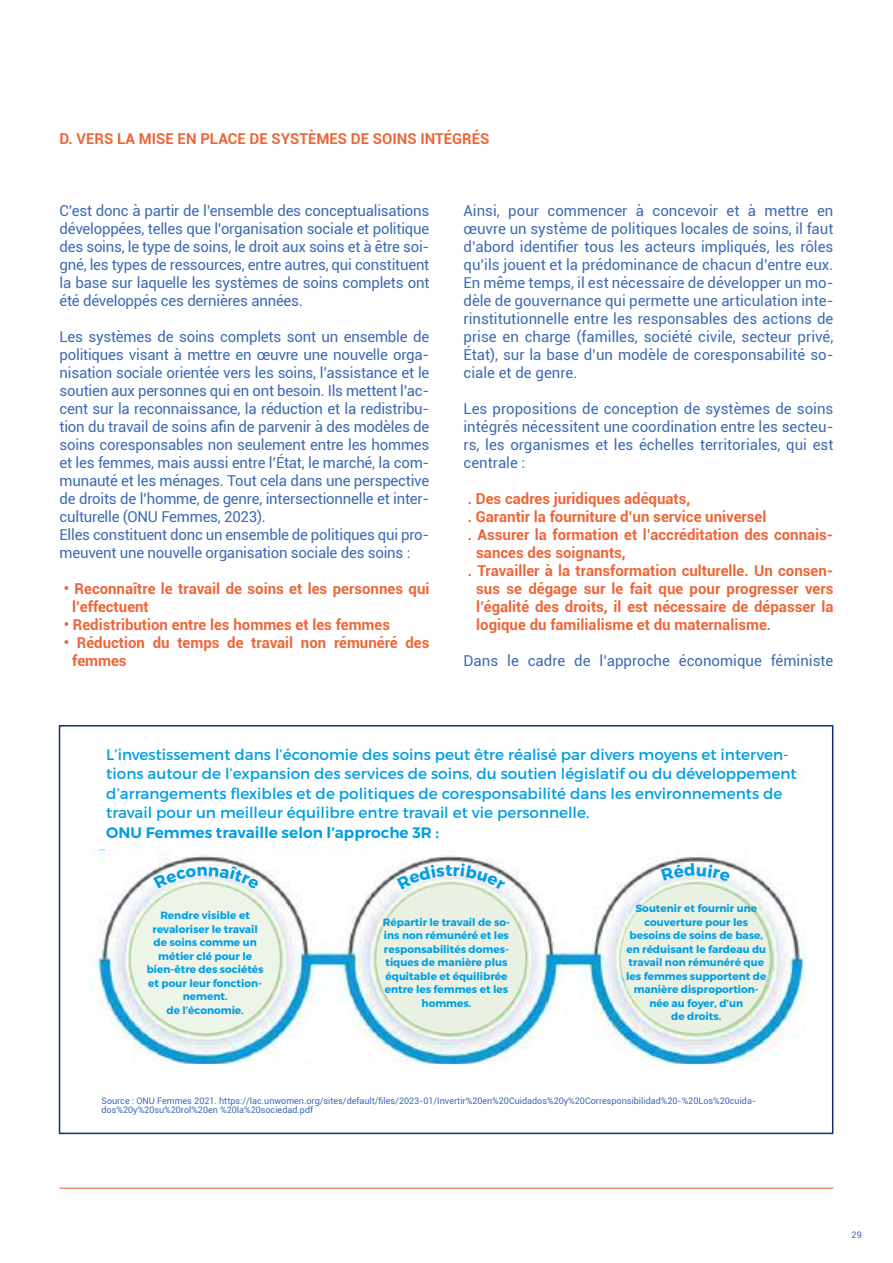
<style>
.page{position:relative;width:893px;height:1263px;background:#fff}
.page>*{position:absolute;margin:0;border:0;box-sizing:border-box;transform-origin:0 0}
.t1{font:15.3px/19.4px "Montserrat";color:#009ee3}
.t2{font:600 15.3px "Montserrat";color:#009ee3}
.t3{font:15px/18px "Roboto";letter-spacing:-.015em;color:#3e6bb3;text-align:justify}
.t4{font:700 15px/18px "Roboto";color:#ec6739}
.t5{font:700 10.5px/13.5px "Montserrat";color:#009ee3;text-align:center}
.t6{font:9px/9px "Roboto";color:#3e6bb3}
</style>
<div class="page">
<hr style="left:60px;top:1188px;width:773px;height:1px;background:#ef5123">
<img style="left:88px;top:749px;width:717px;height:315px">
<div style="left:59px;top:725px;width:774px;height:409px;border:2px solid #122e79"></div>
<div style="left:89px;top:745px;width:710px;height:103px;background:#fff"></div>
<div style="left:131px;top:884px;width:149px;height:149px;background:#edf4e8;border-radius:50%"></div>
<div style="left:376px;top:884px;width:149px;height:149px;background:#e9f1e2;border-radius:50%"></div>
<div style="left:621px;top:884px;width:149px;height:149px;background:#e9f1e2;border-radius:50%"></div>
<svg style="left:153px;top:866px;width:107px;height:23px"></svg>
<svg style="left:397px;top:863px;width:109px;height:27px"></svg>
<svg style="left:661px;top:863px;width:70px;height:18px"></svg>
<p class="t4" style="left:60px;top:129px;width:431px">D. VERS LA MISE EN PLACE DE SYSTÈMES DE SOINS INTÉGRÉS</p>
<p class="t3" style="left:60px;top:201px;width:371px">C’est donc à partir de l’ensemble des conceptualisations développées, telles que l’organisation sociale et politique des soins, le type de soins, le droit aux soins et à être soi&shy;gné, les types de ressources, entre autres, qui constituent la base sur laquelle les systèmes de soins complets ont été développés ces dernières années.</p>
<p class="t3" style="left:60px;top:327px;width:371px;text-align:left">Les systèmes de soins complets sont un ensemble de politiques visant à mettre en œuvre une nouvelle orga&shy;nisation sociale orientée vers les soins, l’assistance et le soutien aux personnes qui en ont besoin. Ils mettent l’ac&shy;cent sur la reconnaissance, la réduction et la redistribu&shy;tion du travail de soins afin de parvenir à des modèles de soins coresponsables non seulement entre les hommes et les femmes, mais aussi entre l’État, le marché, la com&shy;munauté et les ménages. Tout cela dans une perspective de droits de l’homme, de genre, intersectionnelle et inter&shy;culturelle (ONU Femmes, 2023).<br>Elles constituent donc un ensemble de politiques qui pro&shy;meuvent une nouvelle organisation sociale des soins :</p>
<p class="t4" style="left:72px;top:579px;width:359px;text-indent:-9px">• Reconnaître le travail de soins et les personnes qui l’effectuent</p>
<p class="t4" style="left:64px;top:615px;width:328px">• Redistribution entre les hommes et les femmes</p>
<p class="t4" style="left:72px;top:633px;width:359px;text-indent:-9px">• Réduction du temps de travail non rémunéré des femmes</p>
<p class="t3" style="left:463px;top:201px;width:371px">Ainsi, pour commencer à concevoir et à mettre en œuvre un système de politiques locales de soins, il faut d’abord identifier tous les acteurs impliqués, les rôles qu’ils jouent et la prédominance de chacun d’entre eux.<br>En même temps, il est nécessaire de développer un mo&shy;dèle de gouvernance qui permette une articulation inte&shy;rinstitutionnelle entre les responsables des actions de prise en charge (familles, société civile, secteur privé, État), sur la base d’un modèle de coresponsabilité so&shy;ciale et de genre.</p>
<p class="t3" style="left:463px;top:399px;width:371px">Les propositions de conception de systèmes de soins intégrés nécessitent une coordination entre les secteu&shy;rs, les organismes et les échelles territoriales, qui est centrale :</p>
<p class="t4" style="left:468px;top:489px;width:224px">. Des cadres juridiques adéquats,</p>
<p class="t4" style="left:468px;top:507px;width:300px">. Garantir la fourniture d’un service universel</p>
<p class="t4" style="left:468px;top:525px;width:367px">. Assurer la formation et l’accréditation des connais-</p>
<p class="t4" style="left:476px;top:543px;width:151px">sances des soignants,</p>
<p class="t4" style="left:468px;top:561px;width:367px">. Travailler à la transformation culturelle. Un consen-</p>
<p class="t4" style="left:476px;top:579px;width:359px">sus se dégage sur le fait que pour progresser vers</p>
<p class="t4" style="left:476px;top:597px;width:359px">l’égalité des droits, il est nécessaire de dépasser la</p>
<p class="t4" style="left:476px;top:615px;width:297px">logique du familialisme et du maternalisme.</p>
<p class="t3" style="left:463px;top:651px;width:371px">Dans le cadre de l’approche économique féministe</p>
<p class="t1" style="left:106px;top:745px;width:692px">L’investissement dans l’économie des soins peut être réalisé par divers moyens et interven&shy;tions autour de l’expansion des services de soins, du soutien législatif ou du développement d’arrangements flexibles et de politiques de coresponsabilité dans les environnements de travail pour un meilleur équilibre entre travail et vie personnelle.</p>
<p class="t2" style="left:106px;top:823px;width:334px">ONU Femmes travaille selon l’approche 3R :</p>
<p class="t5" style="left:147px;top:909px;width:118px">Rendre visible et revaloriser le travail de soins comme un métier clé pour le bien-être des sociétés et pour leur fonction&shy;nement.<br>de l’économie.</p>
<p class="t5" style="left:383px;top:915px;width:129px">Répartir le travail de so&shy;ins non rémunéré et les responsabilités domes&shy;tiques de manière plus équitable et équilibrée entre les femmes et les hommes.</p>
<p class="t5" style="left:626px;top:902px;width:142px">Soutenir et fournir une couverture pour les besoins de soins de base, en réduisant le fardeau du travail non rémunéré que les femmes supportent de manière disproportion&shy;née au foyer, d’un<br>de droits.</p>
<p class="t6" style="left:102px;top:1096px;width:656px">Source : ONU Femmes 2021. https://lac.unwomen.org/sites/default/files/2023-01/Invertir%20en%20Cuidados%20y%20Corresponsibilidad%20-%20Los%20cuida&shy;dos%20y%20su%20rol%20en %20la%20sociedad.pdf</p>
<p class="t6" style="left:851px;top:1230px;width:12px">29</p>
</div>
